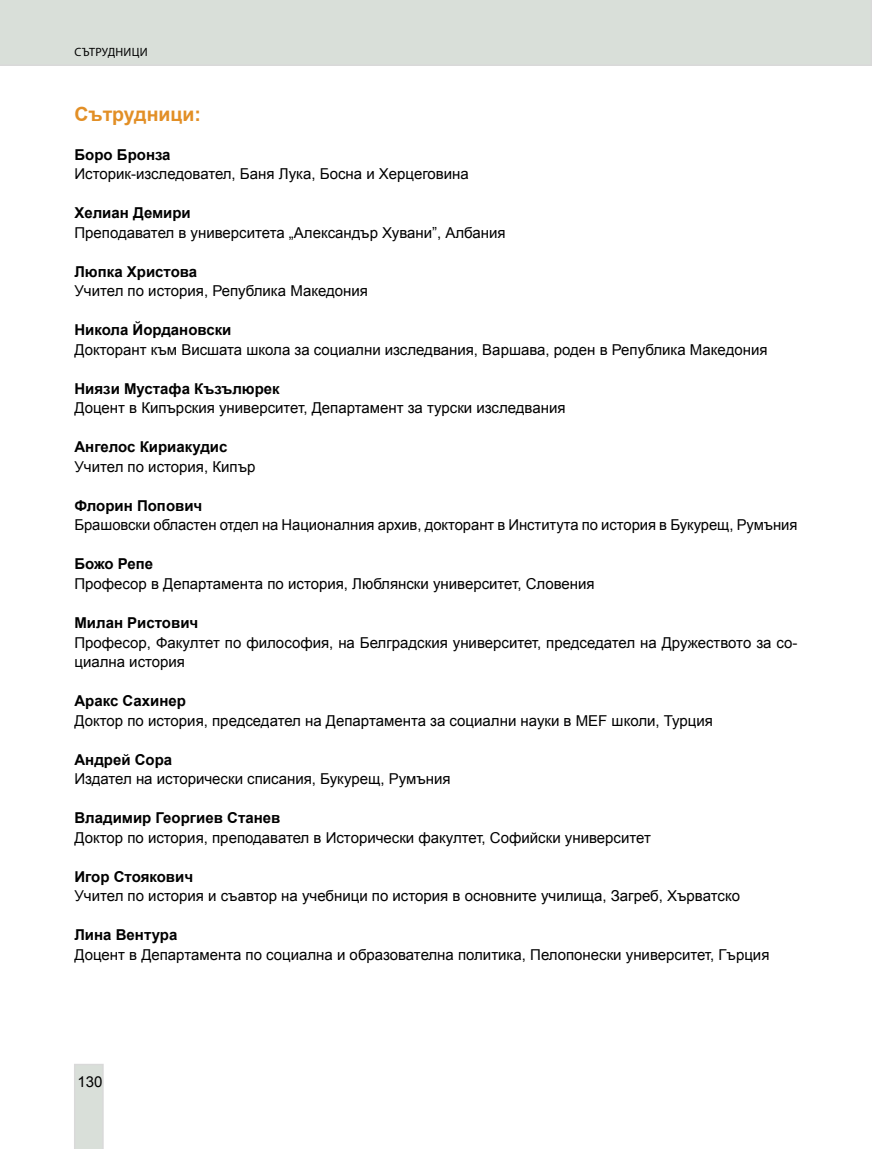
<style>
.page{position:relative;width:872px;height:1149px;background:#fff}
.page>*{position:absolute;margin:0;border:0;box-sizing:border-box;transform-origin:0 0}
.СЕКЦИЯ{font:700 19.5px "Arial";color:#e28f26}
.TEKST_1{font:15px/19.5px "Arial";color:#000}
.TEKST_1-2{font:700 15px "Arial";color:#000}
.СЕКЦИЯ-2{font:12px "Myriad Pro";letter-spacing:.02em;color:#000}
</style>
<div class="page">
<div style="left:0;top:0;width:872px;height:66px;background:#d9dfd9"></div>
<div style="left:74px;top:1064px;width:30px;height:84px;background:#d9dfd9"></div>
<p class="СЕКЦИЯ-2" style="left:75px;top:45px;width:75px">СЪТРУДНИЦИ</p>
<p class="СЕКЦИЯ" style="left:74px;top:101px;width:128px">Сътрудници:</p>
<p class="TEKST_1-2" style="left:74px;top:144px;width:98px">Боро Бронза</p>
<p class="TEKST_1" style="left:74px;top:164px;width:396px">Историк-изследовател, Баня Лука, Босна и Херцеговина</p>
<p class="TEKST_1-2" style="left:74px;top:203px;width:118px">Хелиан Демири</p>
<p class="TEKST_1" style="left:74px;top:223px;width:433px">Преподавател в университета „Александър Хувани”, Албания</p>
<p class="TEKST_1-2" style="left:74px;top:261px;width:124px">Люпка Христова</p>
<p class="TEKST_1" style="left:74px;top:281px;width:295px">Учител по история, Република Македония</p>
<p class="TEKST_1-2" style="left:74px;top:320px;width:158px">Никола Йордановски</p>
<p class="TEKST_1" style="left:74px;top:340px;width:694px">Докторант към Висшата школа за социални изследвания, Варшава, роден в Република Македония</p>
<p class="TEKST_1-2" style="left:74px;top:378px;width:207px">Ниязи Мустафа Къзълюрек</p>
<p class="TEKST_1" style="left:74px;top:398px;width:492px">Доцент в Кипърския университет, Департамент за турски изследвания</p>
<p class="TEKST_1-2" style="left:74px;top:437px;width:154px">Ангелос Кириакудис</p>
<p class="TEKST_1" style="left:74px;top:457px;width:182px">Учител по история, Кипър</p>
<p class="TEKST_1-2" style="left:74px;top:495px;width:129px">Флорин Попович</p>
<p class="TEKST_1" style="left:74px;top:515px;width:724px">Брашовски областен отдел на Националния архив, докторант в Института по история в Букурещ, Румъния</p>
<p class="TEKST_1-2" style="left:74px;top:554px;width:80px">Божо Репе</p>
<p class="TEKST_1" style="left:74px;top:574px;width:522px">Професор в Департамента по история, Люблянски университет, Словения</p>
<p class="TEKST_1-2" style="left:74px;top:612px;width:125px">Милан Ристович</p>
<p class="TEKST_1" style="left:74px;top:632px;width:724px">Професор, Факултет по философия, на Белградския университет, председател на Дружеството за со&shy;циална история</p>
<p class="TEKST_1-2" style="left:74px;top:690px;width:113px">Аракс Сахинер</p>
<p class="TEKST_1" style="left:74px;top:710px;width:640px">Доктор по история, председател на Департамента за социални науки в MEF школи, Турция</p>
<p class="TEKST_1-2" style="left:74px;top:749px;width:99px">Андрей Сора</p>
<p class="TEKST_1" style="left:74px;top:769px;width:377px">Издател на исторически списания, Букурещ, Румъния</p>
<p class="TEKST_1-2" style="left:74px;top:807px;width:207px">Владимир Георгиев Станев</p>
<p class="TEKST_1" style="left:74px;top:827px;width:578px">Доктор по история, преподавател в Исторически факултет, Софийски университет</p>
<p class="TEKST_1-2" style="left:74px;top:866px;width:120px">Игор Стоякович</p>
<p class="TEKST_1" style="left:74px;top:886px;width:667px">Учител по история и съавтор на учебници по история в основните училища, Загреб, Хърватско</p>
<p class="TEKST_1-2" style="left:74px;top:924px;width:104px">Лина Вентура</p>
<p class="TEKST_1" style="left:74px;top:944px;width:696px">Доцент в Департамента по социална и образователна политика, Пелопонески университет, Гърция</p>
<p class="TEKST_1" style="left:77px;top:1072px;width:27px">130</p>
</div>
